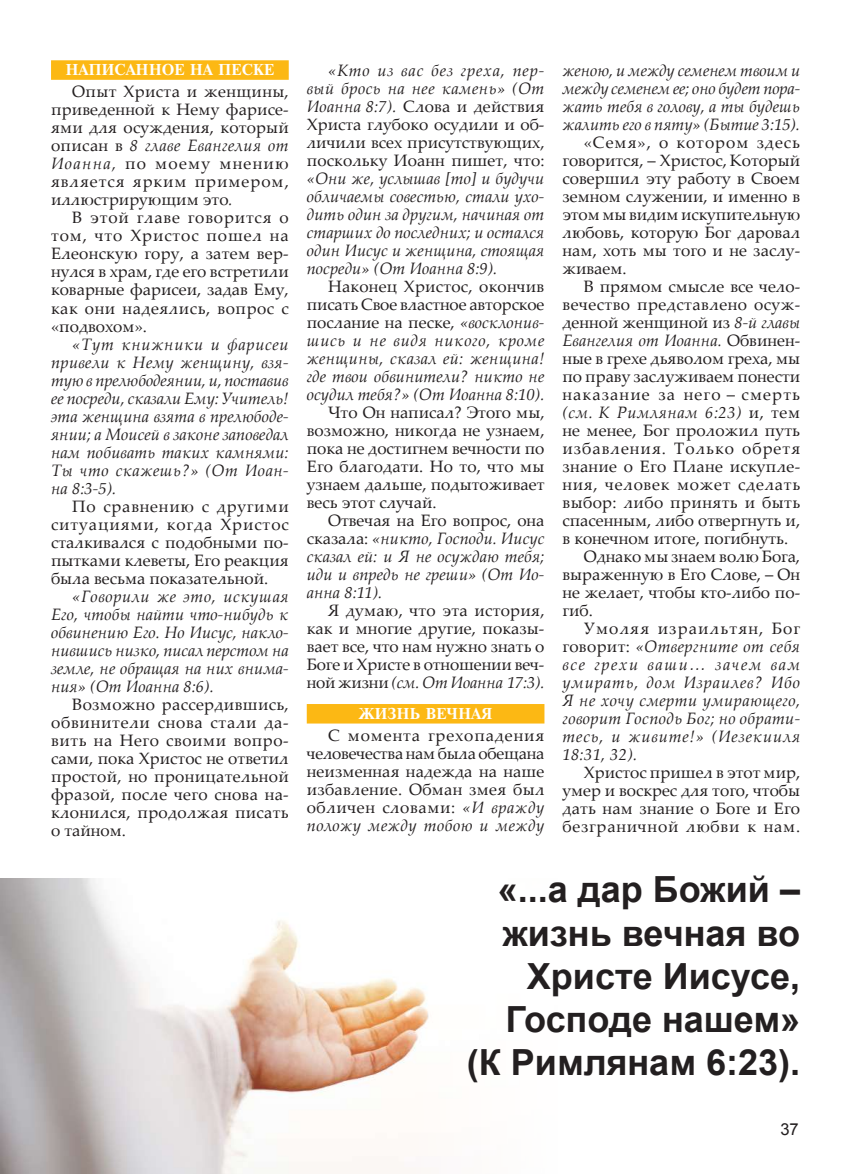
<style>
.page{position:relative;width:864px;height:1174px;background:#fff}
.page>*{position:absolute;margin:0;border:0;box-sizing:border-box;transform-origin:0 0}
.t1{font:700 36px/43.2px "Arial";color:#231f20;text-align:right}
.t2{font:16.5px/18px "Palatino Linotype";letter-spacing:.005em;color:#231f20;text-align:justify}
.t3{font:italic 16.5px/18px "Palatino Linotype";color:#231f20;text-align:justify}
.t4{font:italic 16.5px "Palatino Linotype";letter-spacing:.02em;color:#231f20}
.t5{font:16.5px "Palatino Linotype";letter-spacing:.025em;color:#231f20}
.t6{font:italic 16.5px "Palatino Linotype";letter-spacing:.05em;color:#231f20}
.t7{font:16.5px "Palatino Linotype";letter-spacing:.07em;color:#231f20}
.t8{font:italic 16.5px "Palatino Linotype";letter-spacing:.03em;color:#231f20}
.t9{font:16.5px "Palatino Linotype";letter-spacing:.06em;color:#231f20}
.t10{font:16.5px "Palatino Linotype";letter-spacing:.045em;color:#231f20}
.t11{font:italic 16.5px "Palatino Linotype";letter-spacing:.09em;color:#231f20}
.t12{font:16.5px "Arial";color:#231f20}
.t13{font:15px "Newton C Bold";color:#fff}
.s1{font-style:italic}
.s2{font-style:normal}
</style>
<div class="page">
<div style="left:51px;top:60px;width:237px;height:20px;background:#fcb814"></div>
<div style="left:306px;top:704px;width:238px;height:19px;background:#fcb814"></div>
<img style="left:0;top:878px;width:429px;height:296px">
<p class="t13" style="left:65px;top:61px;width:210px">НАПИСАННОЕ НА ПЕСКЕ</p>
<p class="t2" style="left:51px;top:82px;width:239px;text-indent:21px">Опыт Христа и женщины, приведенной к Нему фарисе&shy;ями для осуждения, который описан в <span class="s1">8 главе Евангелия от Иоанна,</span> по моему мнению является ярким примером, иллюстрирующим это<span class="s1">.</span></p>
<p class="t2" style="left:51px;top:208px;width:239px;text-indent:21px">В этой главе говорится о том, что Христос пошел на Елеонскую гору, а затем вер&shy;нулся в храм, где его встретили коварные фарисеи, задав Ему, как они надеялись, вопрос с «подвохом».</p>
<p class="t3" style="left:51px;top:334px;width:239px;text-indent:21px">«Тут книжники и фарисеи привели к Нему женщину, взя&shy;тую в прелюбодеянии, и, поставив ее посреди, сказали Ему: Учитель! эта женщина взята в прелюбоде&shy;янии; а Моисей в законе заповедал нам побивать таких камнями:<br>Ты что скажешь?» (От Иоан&shy;на 8:3-5).</p>
<p class="t2" style="left:51px;top:496px;width:239px;text-indent:21px">По сравнению с другими ситуациями, когда Христос сталкивался с подобными по&shy;пытками клеветы, Его реакция была весьма показательной.</p>
<p class="t3" style="left:51px;top:586px;width:239px;text-indent:21px">«Говорили же это, искушая Его, чтобы найти что-нибудь к обвинению Его. Но Иисус, накло&shy;нившись низко, писал перстом на земле, не обращая на них внима&shy;ния» (От Иоанна 8:6).</p>
<p class="t2" style="left:51px;top:694px;width:239px;text-indent:21px">Возможно рассердившись, обвинители снова стали да&shy;вить на Него своими вопро&shy;сами, пока Христос не ответил простой, но проницательной фразой, после чего снова на&shy;клонился, продолжая писать о тайном.</p>
<p class="t2" style="left:306px;top:61px;width:239px;text-indent:21px"><span class="s1">«Кто из вас без греха, пер&shy;вый брось на нее камень» (От Иоанна 8:7).</span> Слова и действия Христа глубоко осудили и об&shy;личили всех присутствующих, поскольку Иоанн пишет, что:</p>
<p class="t3" style="left:306px;top:169px;width:239px">«Они же, услышав [то] и будучи обличаемы совестью, стали ухо&shy;дить один за другим, начиная от старших до последних; и остался один Иисус и женщина, стоящая посреди» (От Иоанна 8:9).</p>
<p class="t3" style="left:306px;top:277px;width:239px;text-indent:21px"><span class="s2">Наконец Христос, окончив писать Свое властное авторское послание на песке,</span> «восклонив&shy;шись и не видя никого, кроме женщины, сказал ей: женщина! где твои обвинители? никто не осудил тебя?» (От Иоанна 8:10).</p>
<p class="t2" style="left:306px;top:403px;width:239px;text-indent:21px">Что Он написал? Этого мы, возможно, никогда не узнаем, пока не достигнем вечности по Его благодати. Но то, что мы узнаем дальше, подытоживает весь этот случай.</p>
<p class="t3" style="left:306px;top:511px;width:239px;text-indent:21px"><span class="s2">Отвечая на Его вопрос, она сказала:</span> «никто, Господи. Иисус сказал ей: и Я не осуждаю тебя; иди и впредь не греши» (От Ио&shy;анна 8:11).</p>
<p class="t2" style="left:306px;top:601px;width:239px;text-indent:21px">Я думаю, что эта история, как и многие другие, показы&shy;вает все, что нам нужно знать о Боге и Христе в отношении веч&shy;ной жизни <span class="s1">(см. От Иоанна 17:3).</span></p>
<p class="t13" style="left:358px;top:704px;width:135px">ЖИЗНЬ ВЕЧНАЯ</p>
<p class="t2" style="left:306px;top:726px;width:239px;text-indent:21px">С момента грехопадения человечества нам была обещана неизменная надежда на наше избавление. Обман змея был обличен словами: <span class="s1">«И вражду положу между тобою и между</span></p>
<p class="t3" style="left:562px;top:61px;width:239px">женою, и между семенем твоим и между семенем ее; оно будет пора&shy;жать тебя в голову, а ты будешь жалить его в пяту» (Бытие 3:15).</p>
<p class="t2" style="left:562px;top:133px;width:239px;text-indent:21px">«Семя», о котором здесь говорится, – Христос, Который совершил эту работу в Своем земном служении, и именно в этом мы видим искупительную любовь, которую Бог даровал нам, хоть мы того и не заслу&shy;живаем.</p>
<p class="t2" style="left:583px;top:277px;width:218px">В прямом смысле все чело-</p>
<p class="t5" style="left:562px;top:293px;width:239px">вечество представлено осуж-</p>
<p class="t2" style="left:562px;top:313px;width:239px">денной женщиной из <span class="s1">8-й главы</span></p>
<p class="t3" style="left:562px;top:331px;width:239px">Евангелия от Иоанна. <span class="s2">Обвинен-</span></p>
<p class="t2" style="left:562px;top:349px;width:239px">ные в грехе дьяволом греха, мы</p>
<p class="t2" style="left:562px;top:367px;width:239px">по праву заслуживаем понести</p>
<p class="t7" style="left:562px;top:383px;width:239px">наказание за него – смерть</p>
<p class="t8" style="left:562px;top:400px;width:239px">(см. К Римлянам 6:23) <span class="s2">и, тем</span></p>
<p class="t2" style="left:562px;top:421px;width:239px">не менее, Бог проложил путь</p>
<p class="t9" style="left:562px;top:437px;width:239px">избавления. Только обретя</p>
<p class="t2" style="left:562px;top:457px;width:239px">знание о Его Плане искупле-</p>
<p class="t10" style="left:562px;top:473px;width:239px">ния, человек может сделать</p>
<p class="t5" style="left:562px;top:491px;width:239px">выбор: либо принять и быть</p>
<p class="t2" style="left:562px;top:511px;width:239px">спасенным, либо отвергнуть и,</p>
<p class="t2" style="left:562px;top:529px;width:227px">в конечном итоге, погибнуть.</p>
<p class="t2" style="left:583px;top:547px;width:218px">Однако мы знаем волю Бога,</p>
<p class="t2" style="left:562px;top:565px;width:239px">выраженную в Его Слове, – Он</p>
<p class="t2" style="left:562px;top:583px;width:239px">не желает, чтобы кто-либо по-</p>
<p class="t2" style="left:562px;top:601px;width:32px">гиб.</p>
<p class="t7" style="left:583px;top:617px;width:218px">Умоляя израильтян, Бог</p>
<p class="t4" style="left:562px;top:634px;width:239px"><span class="s2">говорит:</span> «Отвергните от себя</p>
<p class="t11" style="left:562px;top:652px;width:239px">все грехи ваши… зачем вам</p>
<p class="t6" style="left:562px;top:670px;width:239px">умирать, дом Израилев? Ибо</p>
<p class="t4" style="left:562px;top:688px;width:239px">Я не хочу смерти умирающего,</p>
<p class="t4" style="left:562px;top:706px;width:239px">говорит Господь Бог; но обрати-</p>
<p class="t6" style="left:562px;top:724px;width:239px">тесь, и живите!» (Иезекииля</p>
<p class="t3" style="left:562px;top:745px;width:76px">18:31, 32).</p>
<p class="t2" style="left:562px;top:763px;width:239px;text-indent:21px">Христос пришел в этот мир, умер и воскрес для того, чтобы дать нам знание о Боге и Его безграничной любви к нам.</p>
<h1 class="t1" style="left:466px;top:869px;width:335px">«...а дар Божий – жизнь вечная во<br>Христе Иисусе,<br>Господе нашем» (К Римлянам 6:23).</h1>
<p class="t12" style="left:780px;top:1117px;width:20px">37</p>
</div>
